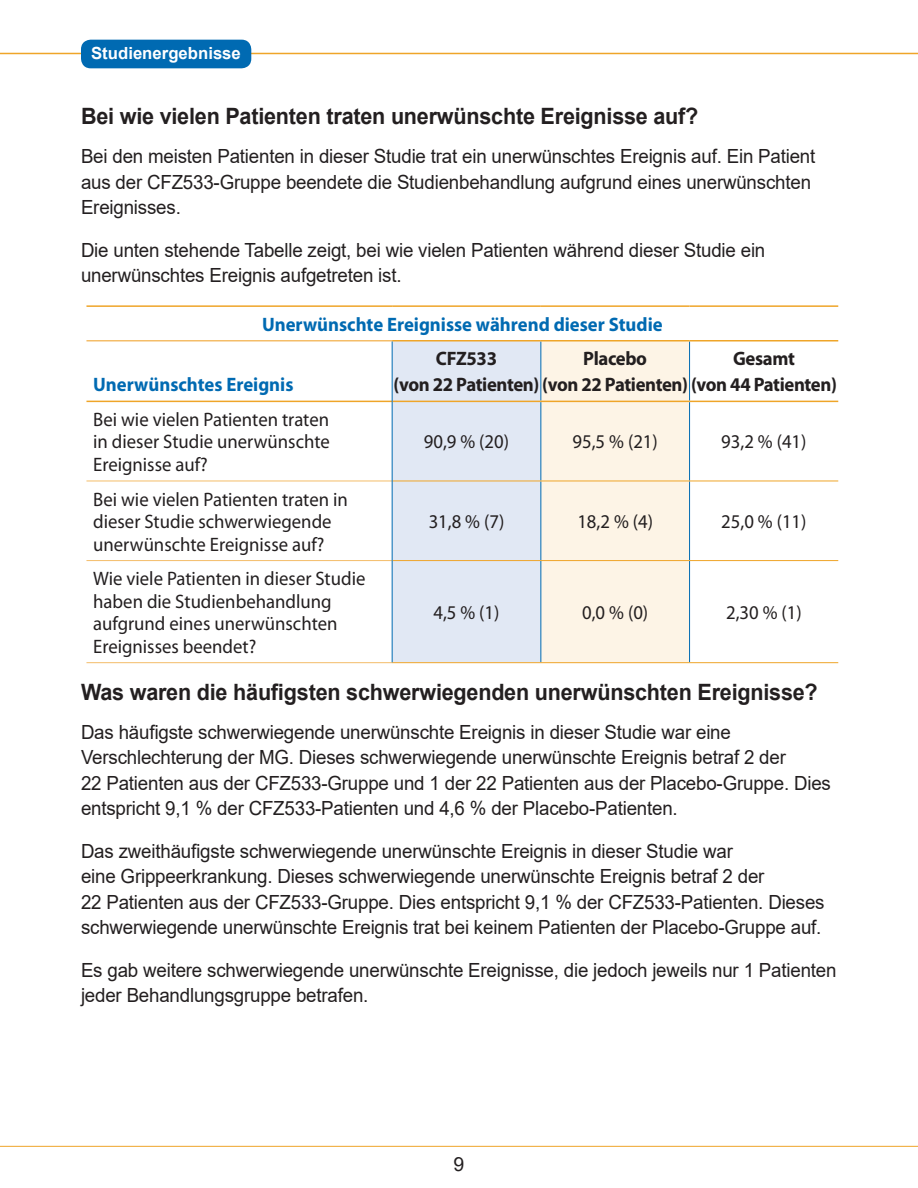
<style>
.page{position:relative;width:918px;height:1188px;background:#fff}
.page>*{position:absolute;margin:0;border:0;box-sizing:border-box;transform-origin:0 0}
.t1{font:700 22.5px "Arial";letter-spacing:-.01em;color:#231f20;scale:.96 1}
.t2{font:19.5px/25.5px "Arial";letter-spacing:-.01em;color:#231f20;scale:.96 1}
.t3{font:19.5px/22.5px "Myriad Pro";color:#231f20;scale:.96 1}
.t4{font:700 19.5px/26px "Myriad Pro";letter-spacing:-.02em;color:#231f20;scale:.96 1}
.t5{font:700 19.5px "Myriad Pro";color:#006ab2;scale:.96 1}
.t6{font:19.5px "Arial";letter-spacing:-.01em;color:#231f20}
.t7{font:700 16.8px "Arial";color:#fff}
</style>
<div class="page">
<hr style="left:0;top:53px;width:918px;height:1px;background:#efa529">
<div style="left:81px;top:40px;width:170px;height:28px;background:#006ab2;border-radius:10px"></div>
<hr style="left:0;top:1146px;width:918px;height:1px;background:#efa529">
<div style="left:393px;top:342px;width:148px;height:320px;background:#e1e8f4"></div>
<div style="left:542px;top:342px;width:147px;height:320px;background:#fdf4e6"></div>
<hr style="left:541px;top:342px;width:1px;height:59px;background:#006ab2">
<hr style="left:689px;top:342px;width:1px;height:59px;background:#006ab2">
<hr style="left:541px;top:402px;width:1px;height:79px;background:#006ab2">
<hr style="left:689px;top:402px;width:1px;height:79px;background:#006ab2">
<hr style="left:541px;top:481px;width:1px;height:79px;background:#006ab2">
<hr style="left:689px;top:481px;width:1px;height:79px;background:#006ab2">
<hr style="left:541px;top:561px;width:1px;height:101px;background:#006ab2">
<hr style="left:689px;top:561px;width:1px;height:101px;background:#006ab2">
<hr style="left:86px;top:305px;width:306px;height:2px;background:#efa529">
<hr style="left:392px;top:305px;width:149px;height:2px;background:#efa529">
<hr style="left:541px;top:305px;width:149px;height:2px;background:#efa529">
<hr style="left:690px;top:305px;width:148px;height:2px;background:#efa529">
<hr style="left:86px;top:401px;width:306px;height:1px;background:#efa529">
<hr style="left:392px;top:401px;width:149px;height:1px;background:#efa529">
<hr style="left:541px;top:401px;width:149px;height:1px;background:#efa529">
<hr style="left:690px;top:401px;width:148px;height:1px;background:#efa529">
<hr style="left:86px;top:481px;width:306px;height:1px;background:#f4bd69">
<hr style="left:86px;top:560px;width:306px;height:1px;background:#f4bd69">
<hr style="left:86px;top:662px;width:306px;height:1px;background:#f4bd69">
<hr style="left:392px;top:481px;width:149px;height:1px;background:#efa529">
<hr style="left:541px;top:481px;width:149px;height:1px;background:#efa529">
<hr style="left:690px;top:481px;width:148px;height:1px;background:#efa529">
<hr style="left:392px;top:560px;width:149px;height:1px;background:#efa529">
<hr style="left:541px;top:560px;width:149px;height:1px;background:#efa529">
<hr style="left:690px;top:560px;width:148px;height:1px;background:#efa529">
<hr style="left:392px;top:662px;width:149px;height:1px;background:#efa529">
<hr style="left:541px;top:662px;width:149px;height:1px;background:#efa529">
<hr style="left:690px;top:662px;width:148px;height:1px;background:#efa529">
<hr style="left:86px;top:340px;width:306px;height:2px;background:#f4bd69">
<hr style="left:392px;top:340px;width:149px;height:2px;background:#efa529">
<hr style="left:541px;top:340px;width:149px;height:2px;background:#efa529">
<hr style="left:690px;top:340px;width:148px;height:2px;background:#efa529">
<hr style="left:392px;top:401px;width:1px;height:80px;background:#006ab2">
<hr style="left:392px;top:481px;width:1px;height:80px;background:#006ab2">
<hr style="left:392px;top:561px;width:1px;height:101px;background:#006ab2">
<hr style="left:392px;top:342px;width:1px;height:59px;background:#006ab2">
<p class="t7" style="left:91px;top:41px;width:151px">Studienergebnisse</p>
<p class="t1" style="left:81px;top:101px;width:645px">Bei wie vielen Patienten traten unerwünschte Ereignisse auf?</p>
<p class="t2" style="left:81px;top:144px;width:767px">Bei den meisten Patienten in dieser Studie trat ein unerwünschtes Ereignis auf. Ein Patient aus der CFZ533-Gruppe beendete die Studienbehandlung aufgrund eines unerwünschten<br>Ereignisses.</p>
<p class="t2" style="left:81px;top:237px;width:714px">Die unten stehende Tabelle zeigt, bei wie vielen Patienten während dieser Studie ein unerwünschtes Ereignis aufgetreten ist.</p>
<p class="t5" style="left:262px;top:311px;width:419px">Unerwünschte Ereignisse während dieser Studie</p>
<p class="t5" style="left:93px;top:372px;width:210px">Unerwünschtes Ereignis</p>
<p class="t3" style="left:93px;top:408px;width:248px;text-align:justify">Bei wie vielen Patienten traten in dieser Studie unerwünschte Ereignisse auf?</p>
<p class="t3" style="left:93px;top:487px;width:267px">Bei wie vielen Patienten traten in dieser Studie schwerwiegende unerwünschte Ereignisse auf?</p>
<p class="t3" style="left:93px;top:567px;width:285px">Wie viele Patienten in dieser Studie haben die Studienbehandlung aufgrund eines unerwünschten<br>Ereignisses beendet?</p>
<p class="t4" style="left:583px;top:345px;width:68px">Placebo</p>
<p class="t4" style="left:733px;top:345px;width:66px">Gesamt</p>
<p class="t4" style="left:394px;top:345px;width:463px;text-indent:42px">CFZ533<br>(von 22 Patienten) (von 22 Patienten) (von 44 Patienten)</p>
<p class="t3" style="left:424px;top:430px;width:90px">90,9 % (20)</p>
<p class="t3" style="left:573px;top:430px;width:90px">95,5 % (21)</p>
<p class="t3" style="left:721px;top:430px;width:90px">93,2 % (41)</p>
<p class="t3" style="left:429px;top:510px;width:80px">31,8 % (7)</p>
<p class="t3" style="left:577px;top:510px;width:80px">18,2 % (4)</p>
<p class="t3" style="left:721px;top:510px;width:90px">25,0 % (11)</p>
<p class="t3" style="left:433px;top:601px;width:70px">4,5 % (1)</p>
<p class="t3" style="left:582px;top:601px;width:70px">0,0 % (0)</p>
<p class="t3" style="left:726px;top:601px;width:80px">2,30 % (1)</p>
<p class="t1" style="left:81px;top:676px;width:769px">Was waren die häufigsten schwerwiegenden unerwünschten Ereignisse?</p>
<p class="t2" style="left:81px;top:719px;width:783px">Das häufigste schwerwiegende unerwünschte Ereignis in dieser Studie war eine Verschlechterung der MG. Dieses schwerwiegende unerwünschte Ereignis betraf 2 der<br>22 Patienten aus der CFZ533-Gruppe und 1 der 22 Patienten aus der Placebo-Gruppe. Dies entspricht 9,1 % der CFZ533-Patienten und 4,6 % der Placebo-Patienten.</p>
<p class="t2" style="left:81px;top:838px;width:776px">Das zweithäufigste schwerwiegende unerwünschte Ereignis in dieser Studie war<br>eine Grippeerkrankung. Dieses schwerwiegende unerwünschte Ereignis betraf 2 der<br>22 Patienten aus der CFZ533-Gruppe. Dies entspricht 9,1 % der CFZ533-Patienten. Dieses schwerwiegende unerwünschte Ereignis trat bei keinem Patienten der Placebo-Gruppe auf.</p>
<p class="t2" style="left:81px;top:957px;width:789px">Es gab weitere schwerwiegende unerwünschte Ereignisse, die jedoch jeweils nur 1 Patienten jeder Behandlungsgruppe betrafen.</p>
<p class="t6" style="left:454px;top:1150px;width:12px">9</p>
</div>
